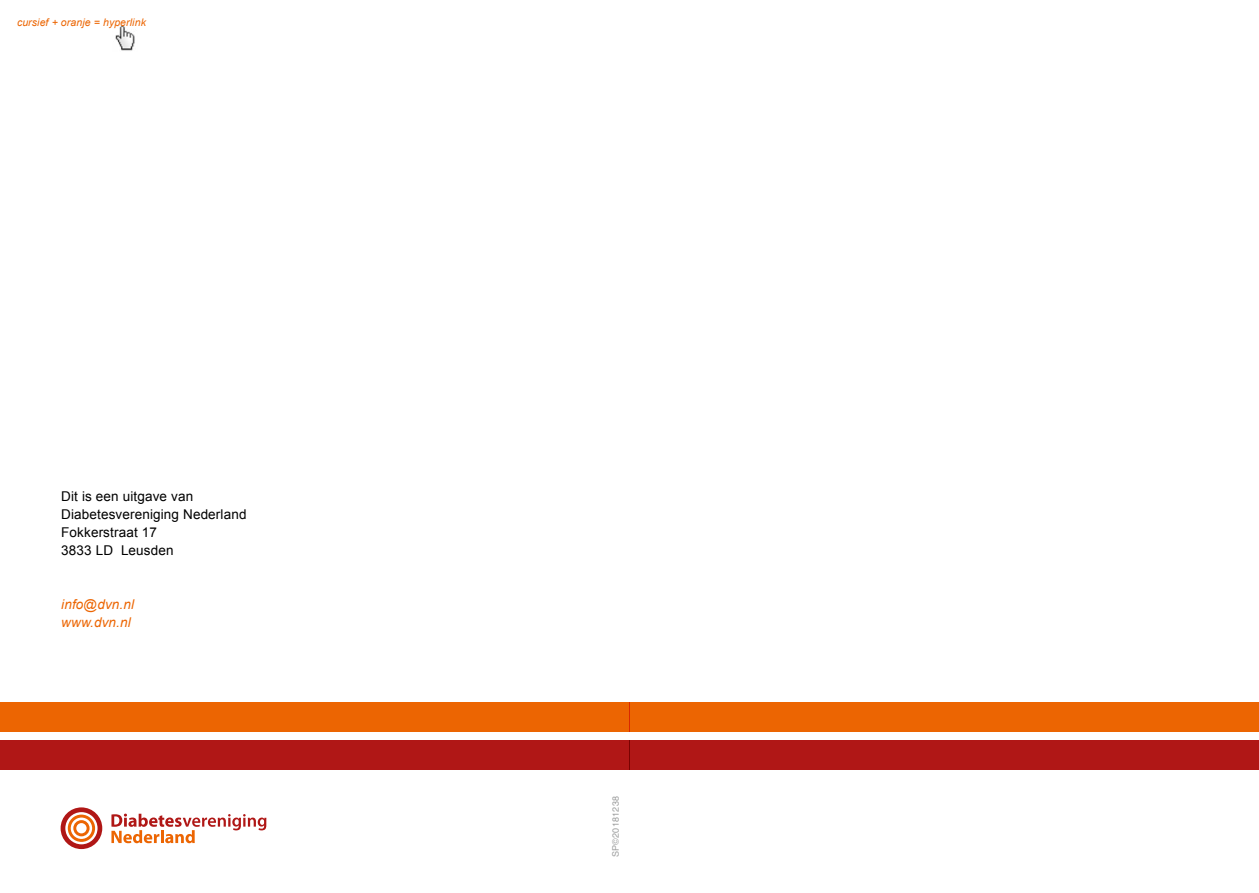
<style>
.page{position:relative;width:1259px;height:893px;background:#fff}
.page>*{position:absolute;margin:0;border:0;box-sizing:border-box;transform-origin:0 0}
.t1{font:13.5px/18px "Arial";letter-spacing:.01em;color:#000}
.t2{font:italic 13.5px/18px "Arial";letter-spacing:.01em;color:#ec6502}
.t3{font:italic 10.5px "Arial";letter-spacing:.01em;color:#ec6502}
.t4{font:9px "Helvetica";letter-spacing:.025em;color:#9c9d9d}
</style>
<div class="page">
<svg style="left:61px;top:807px;width:41px;height:42px"></svg>
<svg style="left:111px;top:814px;width:155px;height:29px"></svg>
<div style="left:629px;top:702px;width:630px;height:29px;background:#ec6502"></div>
<div style="left:0;top:702px;width:629px;height:29px;background:#ec6502"></div>
<div style="left:629px;top:740px;width:630px;height:30px;background:#b01716"></div>
<div style="left:0;top:740px;width:629px;height:30px;background:#b01716"></div>
<img style="left:115px;top:25px;width:20px;height:26px">
<p class="t3" style="left:17px;top:15px;width:130px">cursief + oranje = hyperlink</p>
<p class="t1" style="left:61px;top:487px;width:187px">Dit is een uitgave van<br>Diabetesvereniging Nederland<br>Fokkerstraat 17<br>3833 LD Leusden</p>
<p class="t2" style="left:61px;top:595px;width:74px">info@dvn.nl www.dvn.nl</p>
<p class="t4" style="left:608px;top:857px;width:62px;rotate:-90deg">SP©20181238</p>
</div>
